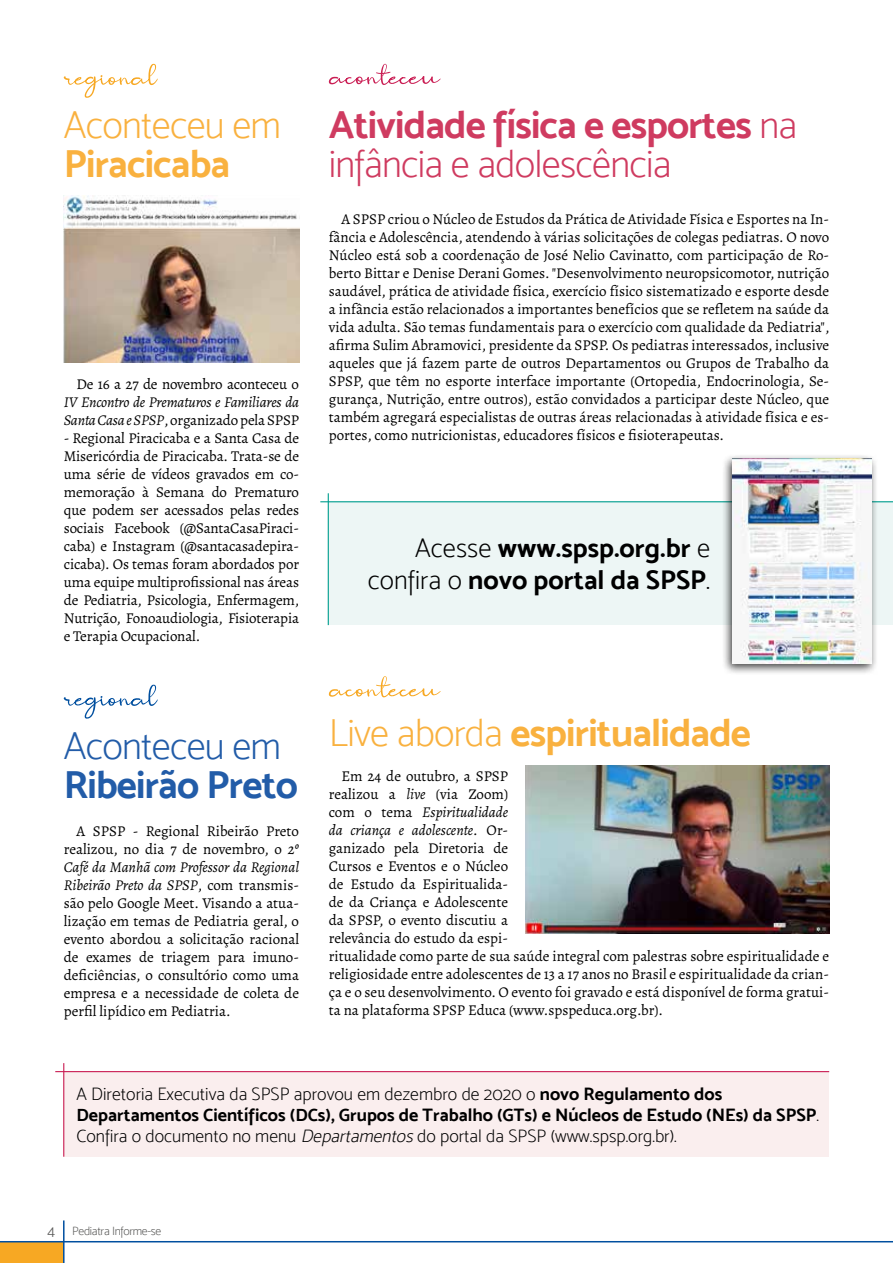
<style>
.page{position:relative;width:893px;height:1263px;background:#fff}
.page>*{position:absolute;margin:0;border:0;box-sizing:border-box;transform-origin:0 0}
.t1{font:39px "Mosk Bold 700";letter-spacing:-.02em;color:#f9b13f}
.t2{font:39px "Mosk Bold 700";letter-spacing:-.02em;color:#cf3b60}
.t3{font:39px "Mosk Extra Light 200";letter-spacing:-.02em;color:#cf3b60}
.t4{font:39px "Mosk Bold 700";letter-spacing:-.02em;color:#225ca8}
.t5{font:39px "Mosk Extra Light 200";letter-spacing:-.02em;color:#f9b13f}
.t6{font:39px "Mosk Extra Light 200";letter-spacing:-.02em;color:#225ca8}
.t7{font:27px/32.4px "Mosk Bold 700";color:#000;text-align:right}
.t8{font:18px "Mosk Extra Light 200";color:#000}
.t9{font:18px "Mosk Bold 700";color:#000}
.t10{font:15px/18px "Alegreya";color:#000;text-align:justify}
.t11{font:italic 15px/18px "Alegreya";letter-spacing:-.01em;color:#000}
.t12{font:12px "Mosk Extra Light 200";letter-spacing:-.025em;color:#575756}
.s1{font-style:normal}
.s2{font-style:italic}
.s3{font-family:"Mosk Extra Light 200"}
.s4{font-family:"Mosk Bold 700"}
.s5{font-family:"Mosk Light 300";font-size:15px}
</style>
<div class="page">
<div style="left:0;top:1242px;width:64px;height:21px;background:#f7a823"></div>
<hr style="left:0;top:1241px;width:893px;height:1px;background:#004f9f">
<hr style="left:63px;top:1220px;width:2px;height:43px;background:#004f9f">
<img style="left:64px;top:196px;width:235px;height:167px">
<svg style="left:328px;top:63px;width:113px;height:22px"></svg>
<svg style="left:328px;top:676px;width:113px;height:22px"></svg>
<svg style="left:64px;top:64px;width:94px;height:34px"></svg>
<svg style="left:64px;top:684px;width:94px;height:35px"></svg>
<div style="left:329px;top:502px;width:564px;height:123px;background:#edf6f5"></div>
<hr style="left:320px;top:501px;width:573px;height:1px;background:#009e8f">
<hr style="left:328px;top:493px;width:1px;height:132px;background:#009e8f">
<img style="left:525px;top:765px;width:304px;height:168px">
<div style="left:721px;top:453px;width:157px;height:222px;background:#000;opacity:.75"></div>
<img style="left:732px;top:459px;width:140px;height:205px">
<div style="left:64px;top:1071px;width:765px;height:86px;background:#faeeee"></div>
<hr style="left:55px;top:1071px;width:774px;height:1px;background:#ca1e54">
<hr style="left:63px;top:1063px;width:1px;height:94px;background:#ca1e54">
<h1 class="t5" style="left:64px;top:103px;width:219px">Aconteceu em</h1>
<h1 class="t1" style="left:64px;top:140px;width:168px">Piracicaba</h1>
<p class="t10" style="left:77px;top:375px;width:224px">De 16 a 27 de novembro aconteceu o</p>
<p class="t11" style="left:64px;top:393px;width:237px">IV Encontro de Prematuros e Familiares da<br>Santa Casa e SPSP<span class="s1">, organizado pela SPSP</span></p>
<p class="t10" style="left:64px;top:429px;width:237px">- Regional Piracicaba e a Santa Casa de Misericórdia de Piracicaba. Trata-se de uma série de vídeos gravados em co&shy;memoração à Semana do Prematuro que podem ser acessados pelas redes sociais Facebook (@SantaCasaPiraci&shy;caba) e Instagram (@santacasadepira&shy;cicaba). Os temas foram abordados por uma equipe multiprofissional nas áreas de Pediatria, Psicologia, Enfermagem, Nutrição, Fonoaudiologia, Fisioterapia e Terapia Ocupacional.</p>
<h1 class="t6" style="left:64px;top:723px;width:219px">Aconteceu em</h1>
<h1 class="t4" style="left:64px;top:761px;width:236px">Ribeirão Preto</h1>
<p class="t10" style="left:64px;top:822px;width:237px;text-indent:13px">A SPSP - Regional Ribeirão Preto realizou, no dia 7 de novembro, o <span class="s2">2º Café da Manhã com Professor da Regional Ribeirão Preto da SPSP</span>, com transmis&shy;são pelo Google Meet. Visando a atua&shy;lização em temas de Pediatria geral, o evento abordou a solicitação racional de exames de triagem para imuno&shy;deficiências, o consultório como uma empresa e a necessidade de coleta de perfil lipídico em Pediatria.</p>
<h1 class="t2" style="left:329px;top:101px;width:470px">Atividade física e esportes <span class="s3">na</span></h1>
<h1 class="t3" style="left:329px;top:142px;width:344px">infância e adolescência</h1>
<p class="t10" style="left:329px;top:210px;width:502px;text-indent:13px">A SPSP criou o Núcleo de Estudos da Prática de Atividade Física e Esportes na In&shy;fância e Adolescência, atendendo à várias solicitações de colegas pediatras. O novo Núcleo está sob a coordenação de José Nelio Cavinatto, com participação de Ro&shy;berto Bittar e Denise Derani Gomes. "Desenvolvimento neuropsicomotor, nutrição saudável, prática de atividade física, exercício físico sistematizado e esporte desde a infância estão relacionados a importantes benefícios que se refletem na saúde da vida adulta. São temas fundamentais para o exercício com qualidade da Pediatria", afirma Sulim Abramovici, presidente da SPSP. Os pediatras interessados, inclusive aqueles que já fazem parte de outros Departamentos ou Grupos de Trabalho da SPSP, que têm no esporte interface importante (Ortopedia, Endocrinologia, Se&shy;gurança, Nutrição, entre outros), estão convidados a participar deste Núcleo, que também agregará especialistas de outras áreas relacionadas à atividade física e es&shy;portes, como nutricionistas, educadores físicos e fisioterapeutas.</p>
<h2 class="t7" style="left:368px;top:531px;width:344px"><span class="s3">Acesse</span> www.spsp.org.br <span class="s3">e confira o</span> novo portal da SPSP<span class="s3">.</span></h2>
<h1 class="t1" style="left:329px;top:709px;width:424px"><span class="s3">Live aborda</span> espiritualidade</h1>
<p class="t10" style="left:329px;top:767px;width:502px;text-align:left;text-indent:13px">Em 24 de outubro, a SPSP<br>realizou a <span class="s2">live</span> (via Zoom)<br>com o tema <span class="s2">Espiritualidade<br>da criança e adolescente</span>. Or-<br>ganizado pela Diretoria de<br>Cursos e Eventos e o Núcleo<br>de Estudo da Espiritualida-<br>de da Criança e Adolescente<br>da SPSP, o evento discutiu a<br>relevância do estudo da espi-<br>ritualidade como parte de sua saúde integral com palestras sobre espiritualidade e religiosidade entre adolescentes de 13 a 17 anos no Brasil e espiritualidade da crian&shy;ça e o seu desenvolvimento. O evento foi gravado e está disponível de forma gratui&shy;ta na plataforma SPSP Educa (www.spspeduca.org.br).</p>
<p class="t8" style="left:77px;top:1083px;width:647px">A Diretoria Executiva da SPSP aprovou em dezembro de 2020 o <span class="s4">novo Regulamento dos</span></p>
<p class="t9" style="left:77px;top:1103px;width:744px">Departamentos Científicos (DCs), Grupos de Trabalho (GTs) e Núcleos de Estudo (NEs) da SPSP<span class="s3">.</span></p>
<p class="t8" style="left:77px;top:1125px;width:602px">Confira o documento no menu <span class="s2">Departamentos</span> do portal da SPSP (www.spsp.org.br).</p>
<p class="t12" style="left:48px;top:1224px;width:115px"><span class="s5">4</span> Pediatra Informe-se</p>
</div>
